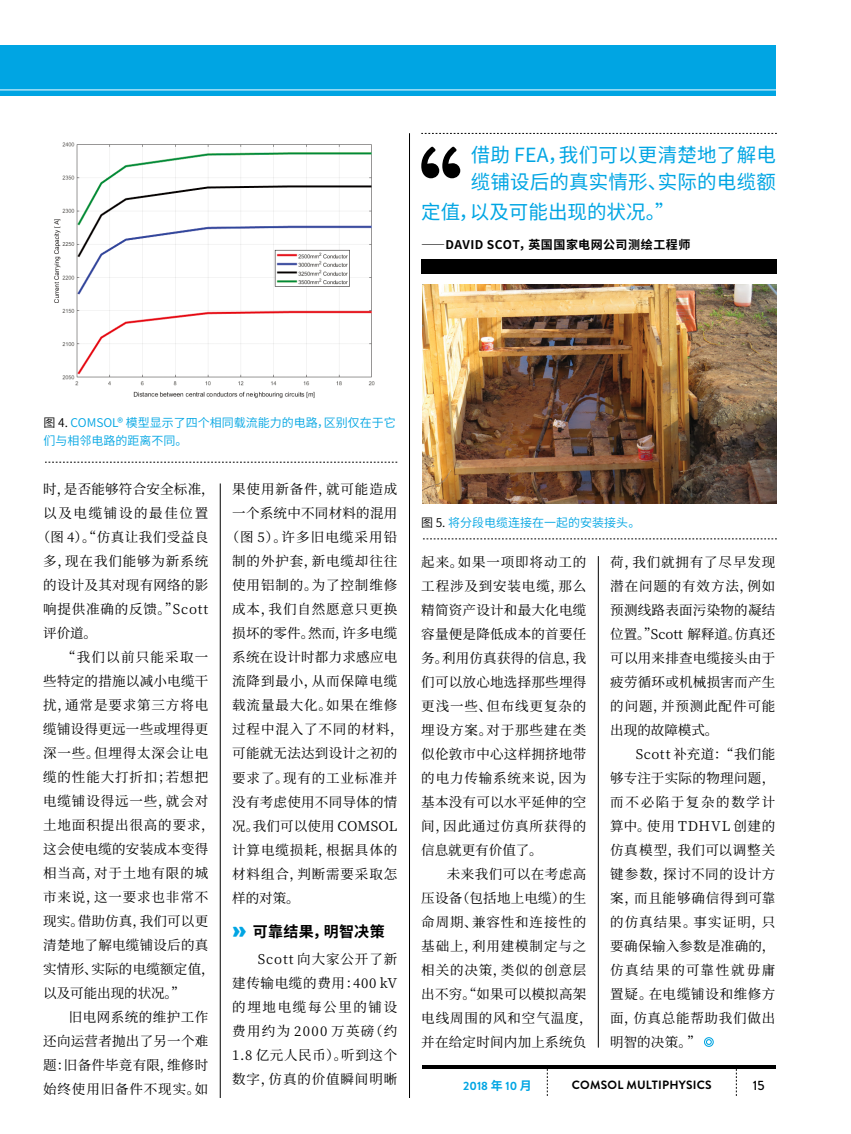
<style>
.page{position:relative;width:851px;height:1134px;background:#fff}
.page>*{position:absolute;margin:0;border:0;box-sizing:border-box;transform-origin:0 0}
.t1{font:19.5px/27px "Source Han Sans CN";letter-spacing:.01em;color:#00a5e3}
.t2{font:700 15px "Source Han Sans CN";letter-spacing:.01em;color:#000}
.t3{font:13.5px/24px "Source Han Serif SC";letter-spacing:.055em;color:#000;text-align:justify}
.t4{font:13.5px "Source Han Serif SC";letter-spacing:.02em;color:#000}
.t5{font:13.5px "Source Han Serif SC";letter-spacing:.035em;color:#000}
.t6{font:13.5px "Source Han Serif SC";letter-spacing:.01em;color:#000}
.t7{font:13.5px "Source Han Serif SC";letter-spacing:.08em;color:#000}
.t8{font:13.5px "Source Han Serif SC";letter-spacing:.12em;color:#000}
.t9{font:13.5px "Source Han Serif SC";color:#000}
.t10{font:13.5px "Source Han Serif SC";letter-spacing:.09em;color:#000}
.t11{font:500 13.5px "Brandon Grotesque";color:#000}
.t12{font:12px/18px "Source Han Sans CN";color:#00a5e3}
.t13{font:700 12px "Source Han Sans CN";letter-spacing:.045em;color:#000}
.t14{font:700 12px "Brandon Grotesque";letter-spacing:.02em;color:#000}
.t15{font:700 12px "Brandon Grotesque";color:#00a5e3}
.s1{color:#000}
.s2{font-family:"Brandon Grotesque";font-weight:900;font-size:28.5px;color:#00a5e3}
.s3{font-family:"Source Han Sans CN"}
</style>
<div class="page">
<div style="left:0;top:45px;width:775px;height:51px;background:#00a5e3"></div>
<hr style="left:0;top:90px;width:785px;height:1px;background:#fff">
<svg style="left:736px;top:1069px;width:1px;height:27px"></svg>
<svg style="left:547px;top:1069px;width:1px;height:27px"></svg>
<hr style="left:0;top:1065px;width:775px;height:4px;background:#000">
<div style="left:0;top:1057px;width:421px;height:77px;background:#fff"></div>
<hr style="left:220px;top:483px;width:1px;height:615px;background:#000">
<hr style="left:409px;top:133px;width:1px;height:965px;background:#000">
<hr style="left:598px;top:556px;width:1px;height:492px;background:#000">
<svg style="left:421px;top:146px;width:39px;height:32px"></svg>
<svg style="left:421px;top:133px;width:355px;height:1px"></svg>
<div style="left:421px;top:259px;width:355px;height:15px;background:#000"></div>
<svg style="left:45px;top:462px;width:352px;height:1px"></svg>
<img style="left:54px;top:142px;width:321px;height:257px">
<svg style="left:423px;top:539px;width:353px;height:1px"></svg>
<img style="left:423px;top:285px;width:353px;height:219px">
<div style="left:704px;top:1037px;width:9px;height:10px;border:1px solid #00a5e3;border-radius:50%"></div>
<svg style="left:706px;top:1039px;width:5px;height:6px"></svg>
<h1 class="t1" style="left:471px;top:142px;width:306px">借助 FEA，我们可以更清楚地了解电缆铺设后的真实情形、实际的电缆额</h1>
<h1 class="t1" style="left:421px;top:199px;width:255px">定值，以及可能出现的状况。”</h1>
<p class="t13" style="left:421px;top:238px;width:271px">——DAVID SCOT，英国国家电网公司测绘工程师</p>
<p class="t12" style="left:43px;top:414px;width:354px"><span class="s1">图 4.</span> COMSOL® 模型显示了四个相同载流能力的电路，区别仅在于它们与相邻电路的距离不同。</p>
<p class="t4" style="left:43px;top:482px;width:173px">时，是否能够符合安全标准，</p>
<p class="t8" style="left:43px;top:506px;width:166px">以及电缆铺设的最佳位置</p>
<p class="t5" style="left:37px;top:530px;width:173px">（图 4）。“仿真让我们受益良</p>
<p class="t3" style="left:43px;top:550px;width:166px">多，现在我们能够为新系统</p>
<p class="t4" style="left:43px;top:578px;width:166px">的设计及其对现有网络的影</p>
<p class="t3" style="left:43px;top:598px;width:166px">响提供准确的反馈。”Scott</p>
<p class="t3" style="left:43px;top:622px;width:55px">评价道。</p>
<p class="t10" style="left:62px;top:650px;width:147px">“我们以前只能采取一</p>
<p class="t4" style="left:43px;top:674px;width:166px">些特定的措施以减小电缆干</p>
<p class="t3" style="left:43px;top:694px;width:166px">扰，通常是要求第三方将电</p>
<p class="t4" style="left:43px;top:722px;width:166px">缆铺设得更远一些或埋得更</p>
<p class="t3" style="left:43px;top:742px;width:166px">深一些。但埋得太深会让电</p>
<p class="t3" style="left:43px;top:766px;width:166px">缆的性能大打折扣；若想把</p>
<p class="t3" style="left:43px;top:790px;width:166px">电缆铺设得远一些，就会对</p>
<p class="t3" style="left:43px;top:814px;width:173px">土地面积提出很高的要求，</p>
<p class="t4" style="left:43px;top:842px;width:166px">这会使电缆的安装成本变得</p>
<p class="t3" style="left:43px;top:862px;width:166px">相当高，对于土地有限的城</p>
<p class="t3" style="left:43px;top:886px;width:166px">市来说，这一要求也非常不</p>
<p class="t4" style="left:43px;top:914px;width:166px">现实。借助仿真，我们可以更</p>
<p class="t4" style="left:43px;top:938px;width:166px">清楚地了解电缆铺设后的真</p>
<p class="t4" style="left:43px;top:962px;width:173px">实情形、实际的电缆额定值，</p>
<p class="t9" style="left:43px;top:986px;width:143px">以及可能出现的状况。”</p>
<p class="t5" style="left:69px;top:1010px;width:141px">旧电网系统的维护工作</p>
<p class="t4" style="left:43px;top:1034px;width:166px">还向运营者抛出了另一个难</p>
<p class="t4" style="left:43px;top:1058px;width:166px">题：旧备件毕竟有限，维修时</p>
<p class="t3" style="left:43px;top:1078px;width:166px">始终使用旧备件不现实。如</p>
<p class="t3" style="left:232px;top:478px;width:166px">果使用新备件，就可能造成</p>
<p class="t4" style="left:232px;top:506px;width:166px">一个系统中不同材料的混用</p>
<p class="t7" style="left:226px;top:530px;width:173px">（图 5）。许多旧电缆采用铅</p>
<p class="t3" style="left:232px;top:550px;width:166px">制的外护套，新电缆却往往</p>
<p class="t3" style="left:232px;top:574px;width:166px">使用铝制的。为了控制维修</p>
<p class="t3" style="left:232px;top:598px;width:166px">成本，我们自然愿意只更换</p>
<p class="t4" style="left:232px;top:626px;width:166px">损坏的零件。然而，许多电缆</p>
<p class="t4" style="left:232px;top:650px;width:166px">系统在设计时都力求感应电</p>
<p class="t3" style="left:232px;top:670px;width:166px">流降到最小，从而保障电缆</p>
<p class="t3" style="left:232px;top:694px;width:166px">载流量最大化。如果在维修</p>
<p class="t3" style="left:232px;top:718px;width:173px">过程中混入了不同的材料，</p>
<p class="t4" style="left:232px;top:746px;width:166px">可能就无法达到设计之初的</p>
<p class="t3" style="left:232px;top:766px;width:166px">要求了。现有的工业标准并</p>
<p class="t4" style="left:232px;top:794px;width:166px">没有考虑使用不同导体的情</p>
<p class="t6" style="left:232px;top:818px;width:166px">况。我们可以使用 COMSOL</p>
<p class="t3" style="left:232px;top:838px;width:166px">计算电缆损耗，根据具体的</p>
<p class="t3" style="left:232px;top:862px;width:166px">材料组合，判断需要采取怎</p>
<p class="t3" style="left:232px;top:886px;width:69px">样的对策。</p>
<p class="t2" style="left:232px;top:923px;width:154px"><span class="s2">»</span> 可靠结果，明智决策</p>
<p class="t3" style="left:232px;top:947px;width:166px;text-indent:26px">Scott 向大家公开了新建传输电缆的费用：400 kV的埋地电缆每公里的铺设费用约为 2000 万英磅（约1.8 亿元人民币）。听到这个数字，仿真的价值瞬间明晰</p>
<p class="t12" style="left:421px;top:513px;width:221px"><span class="s1">图 5.</span> 将分段电缆连接在一起的安装接头。</p>
<p class="t3" style="left:421px;top:550px;width:166px">起来。如果一项即将动工的工程涉及到安装电缆，那么精简资产设计和最大化电缆容量便是降低成本的首要任务。利用仿真获得的信息，我们可以放心地选择那些埋得更浅一些、但布线更复杂的埋设方案。对于那些建在类似伦敦市中心这样拥挤地带的电力传输系统来说，因为基本没有可以水平延伸的空间，因此通过仿真所获得的信息就更有价值了。</p>
<p class="t3" style="left:421px;top:862px;width:173px;text-align:left;text-indent:26px">未来我们可以在考虑高压设备（包括地上电缆）的生命周期、兼容性和连接性的基础上，利用建模制定与之相关的决策，类似的创意层出不穷。“如果可以模拟高架电线周围的风和空气温度，并在给定时间内加上系统负</p>
<p class="t3" style="left:610px;top:550px;width:166px">荷，我们就拥有了尽早发现潜在问题的有效方法，例如预测线路表面污染物的凝结位置。”Scott 解释道。仿真还可以用来排查电缆接头由于疲劳循环或机械损害而产生的问题，并预测此配件可能出现的故障模式。</p>
<p class="t3" style="left:610px;top:742px;width:166px;text-indent:26px">Scott 补充道：“我们能够专注于实际的物理问题，而不必陷于复杂的数学计算中。使用 TDHVL 创建的仿真模型，我们可以调整关键参数，探讨不同的设计方案，而且能够确信得到可靠的仿真结果。事实证明，只要确保输入参数是准确的，仿真结果的可靠性就毋庸置疑。在电缆铺设和维修方面，仿真总能帮助我们做出明智的决策。”</p>
<p class="t15" style="left:463px;top:1078px;width:70px">2018 <span class="s3">年</span> 10 <span class="s3">月</span></p>
<p class="t14" style="left:571px;top:1077px;width:133px">COMSOL MULTIPHYSICS</p>
<p class="t11" style="left:753px;top:1076px;width:13px">15</p>
</div>
